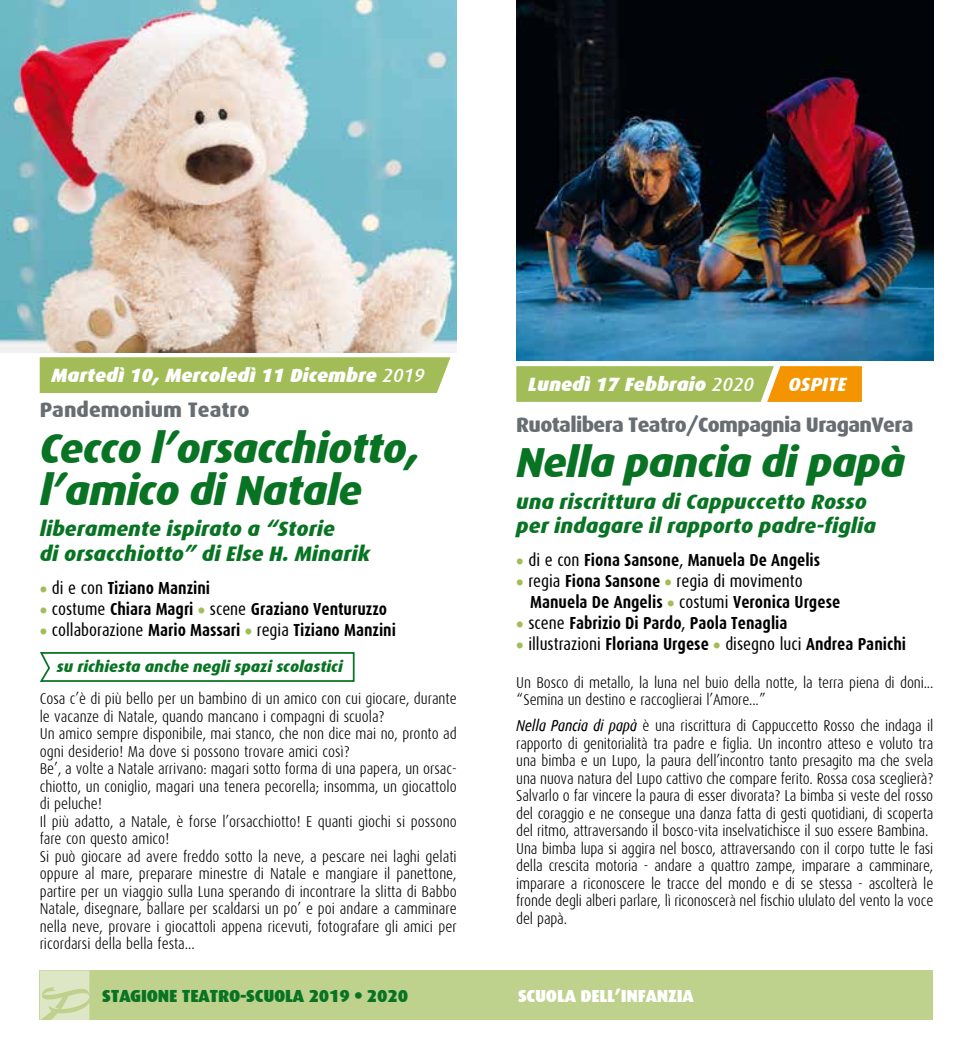
<style>
.page{position:relative;width:973px;height:1042px;background:#fff}
.page>*{position:absolute;margin:0;border:0;box-sizing:border-box;transform-origin:0 0}
.t1{font:italic 800 42px/42px "Dax";letter-spacing:-.02em;color:#087323}
.t2{font:italic 800 21px/24.5px "Dax";color:#087323}
.t3{font:800 21px "Dax";letter-spacing:-.03em;color:#676d71}
.t4{font:800 21px "Dax";color:#676d71}
.t5{font:italic 900 19.25px "Dax";color:#fff}
.t6{font:italic 800 19.25px "Dax";color:#fff}
.t7{font:700 17.5px/21px "Dax Condensed";color:#000}
.t8{font:900 17.5px "Dax";letter-spacing:-.015em;color:#087323}
.t9{font:900 17.5px "Dax";letter-spacing:-.015em;color:#fff}
.t10{font:300 15.75px/17.5px "Dax Condensed";letter-spacing:-.01em;color:#000}
.t11{font:italic 800 15.75px "Dax";color:#087323}
.s1{font-weight:500}
.s2{font-family:"Dax";font-weight:800;color:#a2bd58}
.s3{font-weight:400}
.s4{font-weight:400;font-style:italic}
</style>
<div class="page">
<img style="left:0;top:0;width:456px;height:352px">
<img style="left:516px;top:0;width:417px;height:361px">
<svg style="left:39px;top:652px;width:316px;height:30px"></svg>
<svg style="left:516px;top:366px;width:345px;height:36px;background:#b8b446"></svg>
<div style="left:40px;top:357px;width:410px;height:36px;background:#a2bd58"></div>
<div style="left:40px;top:970px;width:893px;height:50px;background:#bed18d"></div>
<svg style="left:40px;top:970px;width:49px;height:50px"></svg>
<p class="t5" style="left:52px;top:364px;width:374px">Martedì 10, Mercoledì 11 Dicembre <span class="s1">2019</span></p>
<h2 class="t4" style="left:40px;top:398px;width:211px">Pandemonium Teatro</h2>
<h1 class="t1" style="left:40px;top:428px;width:382px">Cecco l’orsacchiotto, l’amico di Natale</h1>
<h2 class="t2" style="left:40px;top:517px;width:332px">liberamente ispirato a “Storie<br>di orsacchiotto” di Else H. Minarik</h2>
<p class="t7" style="left:40px;top:578px;width:172px"><span class="s2">•</span> <span class="s3">di e con</span> Tiziano Manzini</p>
<p class="t7" style="left:40px;top:599px;width:349px"><span class="s2">•</span> <span class="s3">costume</span> Chiara Magri <span class="s2">•</span> <span class="s3">scene</span> Graziano Venturuzzo</p>
<p class="t7" style="left:40px;top:620px;width:358px"><span class="s2">•</span> <span class="s3">collaborazione</span> Mario Massari <span class="s2">•</span> <span class="s3">regia</span> Tiziano Manzini</p>
<p class="t11" style="left:57px;top:658px;width:287px">su richiesta anche negli spazi scolastici</p>
<p class="t10" style="left:40px;top:690px;width:418px">Cosa c’è di più bello per un bambino di un amico con cui giocare, durante le vacanze di Natale, quando mancano i compagni di scuola?<br>Un amico sempre disponibile, mai stanco, che non dice mai no, pronto ad ogni desiderio! Ma dove si possono trovare amici così?<br>Be’, a volte a Natale arrivano: magari sotto forma di una papera, un orsac&shy;chiotto, un coniglio, magari una tenera pecorella; insomma, un giocattolo di peluche!<br>Il più adatto, a Natale, è forse l’orsacchiotto! E quanti giochi si possono fare con questo amico!<br>Si può giocare ad avere freddo sotto la neve, a pescare nei laghi gelati oppure al mare, preparare minestre di Natale e mangiare il panettone, partire per un viaggio sulla Luna sperando di incontrare la slitta di Babbo Natale, disegnare, ballare per scaldarsi un po’ e poi andare a camminare nella neve, provare i giocattoli appena ricevuti, fotografare gli amici per ricordarsi della bella festa...</p>
<p class="t5" style="left:528px;top:373px;width:227px">Lunedì 17 Febbraio <span class="s1">2020</span></p>
<p class="t6" style="left:788px;top:373px;width:60px">OSPITE</p>
<h2 class="t3" style="left:516px;top:412px;width:399px">Ruotalibera Teatro/Compagnia UraganVera</h2>
<h1 class="t1" style="left:516px;top:442px;width:390px">Nella pancia di papà</h1>
<h2 class="t2" style="left:516px;top:489px;width:361px">una riscrittura di Cappuccetto Rosso per indagare il rapporto padre-figlia</h2>
<p class="t7" style="left:516px;top:550px;width:305px"><span class="s2">•</span> <span class="s3">di e con</span> Fiona Sansone<span class="s3">,</span> Manuela De Angelis</p>
<p class="t7" style="left:530px;top:571px;width:311px;text-indent:-14px"><span class="s2">•</span> <span class="s3">regia</span> Fiona Sansone <span class="s2">•</span> <span class="s3">regia di movimento<br></span>Manuela De Angelis <span class="s2">•</span> <span class="s3">costumi</span> Veronica Urgese</p>
<p class="t7" style="left:516px;top:613px;width:273px"><span class="s2">•</span> <span class="s3">scene</span> Fabrizio Di Pardo<span class="s3">,</span> Paola Tenaglia</p>
<p class="t7" style="left:516px;top:634px;width:391px"><span class="s2">•</span> <span class="s3">illustrazioni</span> Floriana Urgese <span class="s2">•</span> <span class="s3">disegno luci</span> Andrea Panichi</p>
<p class="t10" style="left:516px;top:673px;width:418px">Un Bosco di metallo, la luna nel buio della notte, la terra piena di doni... “Semina un destino e raccoglierai l’Amore...”</p>
<p class="t10" style="left:516px;top:717px;width:418px"><span class="s4">Nella Pancia di papà</span> è una riscrittura di Cappuccetto Rosso che indaga il rapporto di genitorialità tra padre e figlia. Un incontro atteso e voluto tra una bimba e un Lupo, la paura dell’incontro tanto presagito ma che svela una nuova natura del Lupo cattivo che compare ferito. Rossa cosa sceglierà?<br>Salvarlo o far vincere la paura di esser divorata? La bimba si veste del rosso del coraggio e ne consegue una danza fatta di gesti quotidiani, di scoperta del ritmo, attraversando il bosco-vita inselvatichisce il suo essere Bambina.<br>Una bimba lupa si aggira nel bosco, attraversando con il corpo tutte le fasi della crescita motoria - andare a quattro zampe, imparare a camminare, imparare a riconoscere le tracce del mondo e di se stessa - ascolterà le fronde degli alberi parlare, lì riconoscerà nel fischio ululato del vento la voce del papà.</p>
<p class="t8" style="left:102px;top:986px;width:307px">STAGIONE TEATRO-SCUOLA 2019 • 2020</p>
<p class="t9" style="left:518px;top:985px;width:177px">SCUOLA DELL’INFANZIA</p>
</div>
